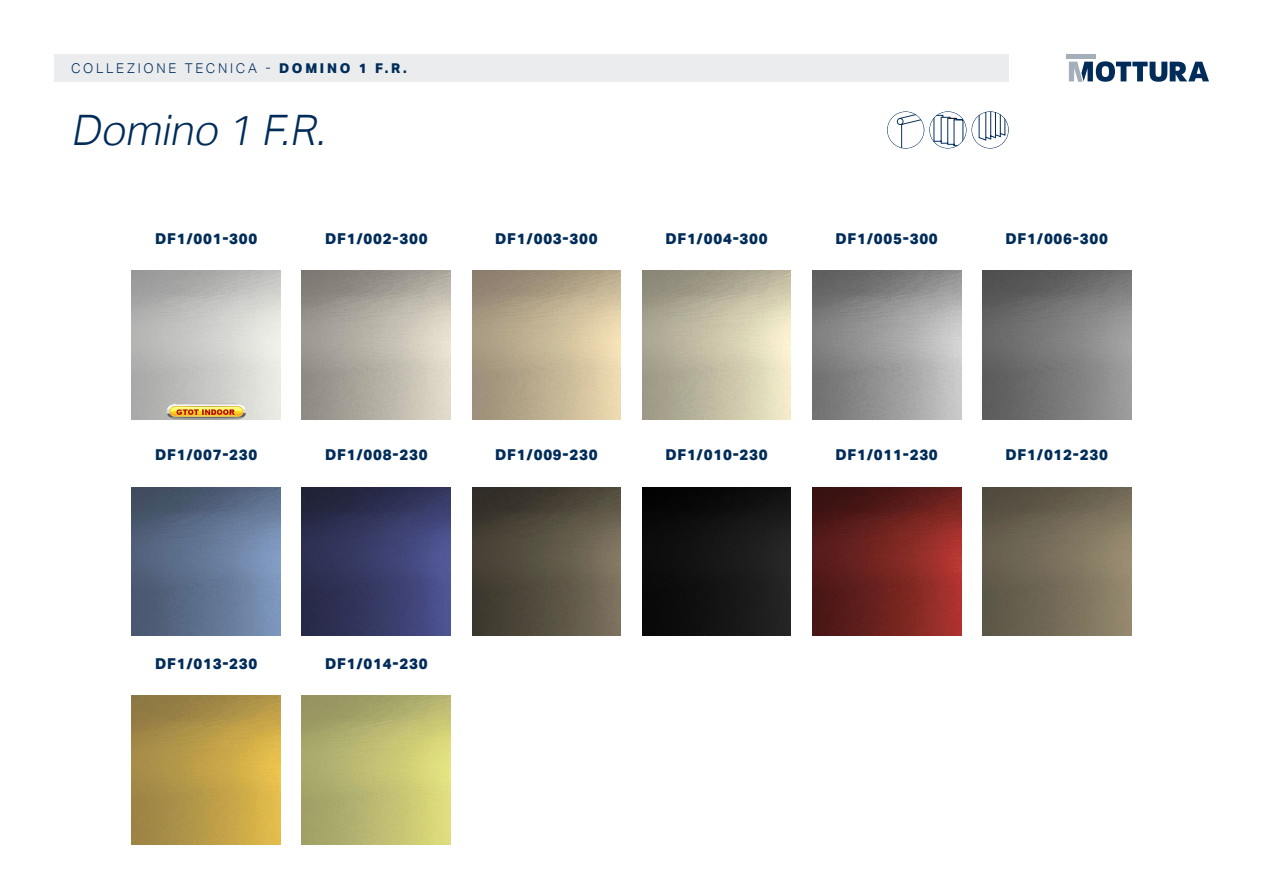
<style>
.page{position:relative;width:1263px;height:893px;background:#fff}
.page>*{position:absolute;margin:0;border:0;box-sizing:border-box;transform-origin:0 0}
.t1{font:italic 300 42px "Aktiv Grotesk";color:#002c59}
.t2{font:800 15px "Aktiv Grotesk";letter-spacing:.05em;color:#002c59}
.t3{font:300 13.5px "Aktiv Grotesk";letter-spacing:.2em;color:#002c59}
.s1{font-weight:800}
</style>
<div class="page">
<div style="left:54px;top:54px;width:955px;height:28px;background:#eaecee"></div>
<hr style="left:1066px;top:54px;width:29px;height:4px;background:#a5afba">
<svg style="left:1069px;top:61px;width:140px;height:21px"></svg>
<svg style="left:897px;top:113px;width:27px;height:34px"></svg>
<div style="left:887px;top:111px;width:37px;height:38px;border:1px solid #002c59;border-radius:50%"></div>
<div style="left:929px;top:111px;width:37px;height:38px;border:1px solid #002f65;border-radius:50%"></div>
<svg style="left:933px;top:115px;width:30px;height:31px"></svg>
<div style="left:971px;top:111px;width:38px;height:38px;border:1px solid #002c59;border-radius:50%"></div>
<svg style="left:978px;top:111px;width:27px;height:30px"></svg>
<img style="left:132px;top:271px;width:149px;height:148px">
<img style="left:302px;top:271px;width:149px;height:148px">
<img style="left:812px;top:271px;width:149px;height:148px">
<img style="left:982px;top:271px;width:149px;height:148px">
<img style="left:132px;top:487px;width:149px;height:149px">
<img style="left:302px;top:487px;width:149px;height:149px">
<img style="left:472px;top:487px;width:149px;height:149px">
<img style="left:642px;top:487px;width:149px;height:149px">
<img style="left:812px;top:487px;width:149px;height:149px">
<img style="left:982px;top:487px;width:149px;height:149px">
<img style="left:132px;top:696px;width:149px;height:149px">
<img style="left:302px;top:696px;width:149px;height:149px">
<p class="t3" style="left:71px;top:60px;width:337px">COLLEZIONE TECNICA - <span class="s1">DOMINO 1 F.R.</span></p>
<p class="t1" style="left:71px;top:106px;width:270px">Domino1F.R.</p>
<p class="t2" style="left:155px;top:230px;width:104px">DF1/001-300</p>
<p class="t2" style="left:325px;top:230px;width:104px">DF1/002-300</p>
<p class="t2" style="left:495px;top:230px;width:104px">DF1/003-300</p>
<p class="t2" style="left:665px;top:230px;width:104px">DF1/004-300</p>
<p class="t2" style="left:835px;top:230px;width:104px">DF1/005-300</p>
<p class="t2" style="left:1005px;top:230px;width:104px">DF1/006-300</p>
<p class="t2" style="left:155px;top:446px;width:104px">DF1/007-230</p>
<p class="t2" style="left:325px;top:446px;width:104px">DF1/008-230</p>
<p class="t2" style="left:495px;top:446px;width:104px">DF1/009-230</p>
<p class="t2" style="left:665px;top:446px;width:104px">DF1/010-230</p>
<p class="t2" style="left:835px;top:446px;width:104px">DF1/011-230</p>
<p class="t2" style="left:1005px;top:446px;width:104px">DF1/012-230</p>
<p class="t2" style="left:155px;top:655px;width:104px">DF1/013-230</p>
<p class="t2" style="left:325px;top:655px;width:104px">DF1/014-230</p>
</div>
